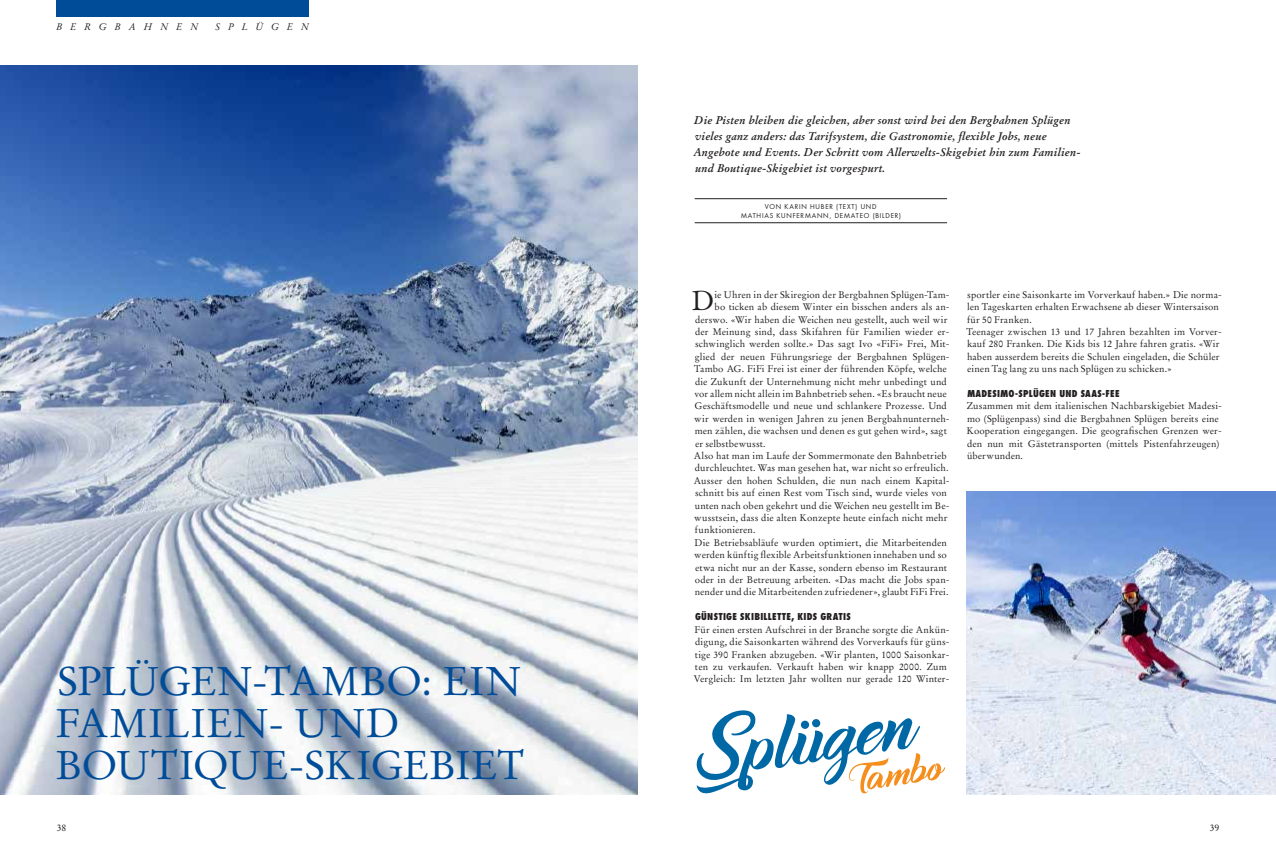
<style>
.page{position:relative;width:1276px;height:851px;background:#fff}
.page>*{position:absolute;margin:0;border:0;box-sizing:border-box;transform-origin:0 0}
.t1{font:40px/42px "Stempel Garamond LT Std";letter-spacing:-.01em;color:#014c98}
.t2{font:27px "Stempel Garamond LT Std";color:#231f20}
.t3{font:italic 700 11px/16px "Stempel Garamond LT Std";letter-spacing:.02em;color:#231f20}
.t4{font:9.6px/12.4px "Stempel Garamond LT Std";letter-spacing:.01em;color:#231f20}
.t5{font:italic 9.6px "Stempel Garamond LT Std";letter-spacing:.81em;color:#231f20}
.t6{font:800 condensed 9.3px "Futura Std";letter-spacing:.03em;color:#231f20}
.t7{font:6.5px/9.6px "Futura Std";letter-spacing:.12em;color:#231f20;text-align:center}
</style>
<div class="page">
<div style="left:57px;top:0;width:252px;height:17px;background:#014c98"></div>
<img style="left:0;top:65px;width:638px;height:729px">
<hr style="left:694px;top:198px;width:253px;height:1px;background:#231f20">
<hr style="left:694px;top:222px;width:253px;height:1px;background:#231f20">
<img style="left:967px;top:491px;width:309px;height:302px">
<svg style="left:696px;top:710px;width:249px;height:83px"></svg>
<div style="left:801px;top:720px;width:8px;height:8px;background:#0068a5;border-radius:50%"></div>
<div style="left:812px;top:719px;width:8px;height:8px;background:#0068a5;border-radius:50%"></div>
<p class="t5" style="left:56px;top:21px;width:144px">BERGBAHNEN</p>
<p class="t5" style="left:215px;top:21px;width:95px">SPLÜGEN</p>
<h1 class="t1" style="left:56px;top:660px;width:470px">SPLÜGEN-TAMBO: EIN<br>FAMILIEN- UND<br>BOUTIQUE-SKIGEBIET</h1>
<p class="t3" style="left:693px;top:112px;width:388px">Die Pisten bleiben die gleichen, aber sonst wird bei den Bergbahnen Splügen vieles ganz anders: das Tarifsystem, die Gastronomie, flexible Jobs, neue Angebote und Events. Der Schritt vom Allerwelts-Skigebiet hin zum Familien&shy;und Boutique-Skigebiet ist vorgespurt.</p>
<p class="t7" style="left:741px;top:201px;width:161px">VON KARIN HUBER (TEXT) UND<br>MATHIAS KUNFERMANN, DEMATEO (BILDER)</p>
<h2 class="t2" style="left:692px;top:284px;width:24px">D</h2>
<p class="t4" style="left:966px;top:288px;width:257px">sportler eine Saisonkarte im Vorverkauf haben.» Die norma&shy;len Tageskarten erhalten Erwachsene ab dieser Wintersaison für 50 Franken.<br>Teenager zwischen 13 und 17 Jahren bezahlten im Vorver&shy;kauf 280 Franken. Die Kids bis 12 Jahre fahren gratis. «Wir haben ausserdem bereits die Schulen eingeladen, die Schüler einen Tag lang zu uns nach Splügen zu schicken.»</p>
<p class="t6" style="left:967px;top:387px;width:154px">MADESIMO-SPLÜGEN UND SAAS-FEE</p>
<p class="t4" style="left:966px;top:400px;width:257px">Zusammen mit dem italienischen Nachbarskigebiet Madesi&shy;mo (Splügenpass) sind die Bergbahnen Splügen bereits eine Kooperation eingegangen. Die geografischen Grenzen wer&shy;den nun mit Gästetransporten (mittels Pistenfahrzeugen) überwunden.</p>
<p class="t4" style="left:714px;top:288px;width:236px">ie Uhren in der Skiregion der Bergbahnen Splügen-Tam-</p>
<p class="t4" style="left:714px;top:300px;width:236px">bo ticken ab diesem Winter ein bisschen anders als an-</p>
<p class="t4" style="left:695px;top:313px;width:254px">derswo. «Wir haben die Weichen neu gestellt, auch weil wir</p>
<p class="t4" style="left:695px;top:325px;width:256px">der Meinung sind, dass Skifahren für Familien wieder er-</p>
<p class="t4" style="left:695px;top:338px;width:256px">schwinglich werden sollte.» Das sagt Ivo «FiFi» Frei, Mit-</p>
<p class="t4" style="left:695px;top:350px;width:256px">glied der neuen Führungsriege der Bergbahnen Splügen-</p>
<p class="t4" style="left:694px;top:362px;width:254px">Tambo AG. FiFi Frei ist einer der führenden Köpfe, welche</p>
<p class="t4" style="left:695px;top:375px;width:253px">die Zukunft der Unternehmung nicht mehr unbedingt und</p>
<p class="t4" style="left:694px;top:387px;width:254px">vor allem nicht allein im Bahnbetrieb sehen. «Es braucht neue</p>
<p class="t4" style="left:694px;top:400px;width:254px">Geschäftsmodelle und neue und schlankere Prozesse. Und</p>
<p class="t4" style="left:694px;top:412px;width:257px">wir werden in wenigen Jahren zu jenen Bergbahnunterneh-</p>
<p class="t4" style="left:695px;top:424px;width:253px">men zählen, die wachsen und denen es gut gehen wird», sagt</p>
<p class="t4" style="left:695px;top:437px;width:72px">er selbstbewusst.</p>
<p class="t4" style="left:694px;top:449px;width:254px">Also hat man im Laufe der Sommermonate den Bahnbetrieb</p>
<p class="t4" style="left:695px;top:462px;width:255px">durchleuchtet. Was man gesehen hat, war nicht so erfreulich.</p>
<p class="t4" style="left:694px;top:474px;width:257px">Ausser den hohen Schulden, die nun nach einem Kapital-</p>
<p class="t4" style="left:695px;top:486px;width:253px">schnitt bis auf einen Rest vom Tisch sind, wurde vieles von</p>
<p class="t4" style="left:695px;top:499px;width:256px">unten nach oben gekehrt und die Weichen neu gestellt im Be-</p>
<p class="t4" style="left:694px;top:511px;width:255px">wusstsein, dass die alten Konzepte heute einfach nicht mehr</p>
<p class="t4" style="left:695px;top:524px;width:62px">funktionieren.</p>
<p class="t4" style="left:694px;top:536px;width:254px">Die Betriebsabläufe wurden optimiert, die Mitarbeitenden</p>
<p class="t4" style="left:694px;top:548px;width:254px">werden künftig flexible Arbeitsfunktionen innehaben und so</p>
<p class="t4" style="left:695px;top:561px;width:253px">etwa nicht nur an der Kasse, sondern ebenso im Restaurant</p>
<p class="t4" style="left:695px;top:573px;width:256px">oder in der Betreuung arbeiten. «Das macht die Jobs span-</p>
<p class="t4" style="left:695px;top:586px;width:255px">nender und die Mitarbeitenden zufriedener», glaubt FiFi Frei.</p>
<p class="t6" style="left:695px;top:611px;width:157px">GÜNSTIGE SKIBILLETTE, KIDS GRATIS</p>
<p class="t4" style="left:694px;top:623px;width:257px">Für einen ersten Aufschrei in der Branche sorgte die Ankün&shy;digung, die Saisonkarten während des Vorverkaufs für güns&shy;tige 390 Franken abzugeben. «Wir planten, 1000 Saisonkar&shy;ten zu verkaufen. Verkauft haben wir knapp 2000. Zum Vergleich: Im letzten Jahr wollten nur gerade 120 Winter-</p>
<p class="t4" style="left:57px;top:821px;width:11px">38</p>
<p class="t4" style="left:1209px;top:821px;width:11px">39</p>
</div>
